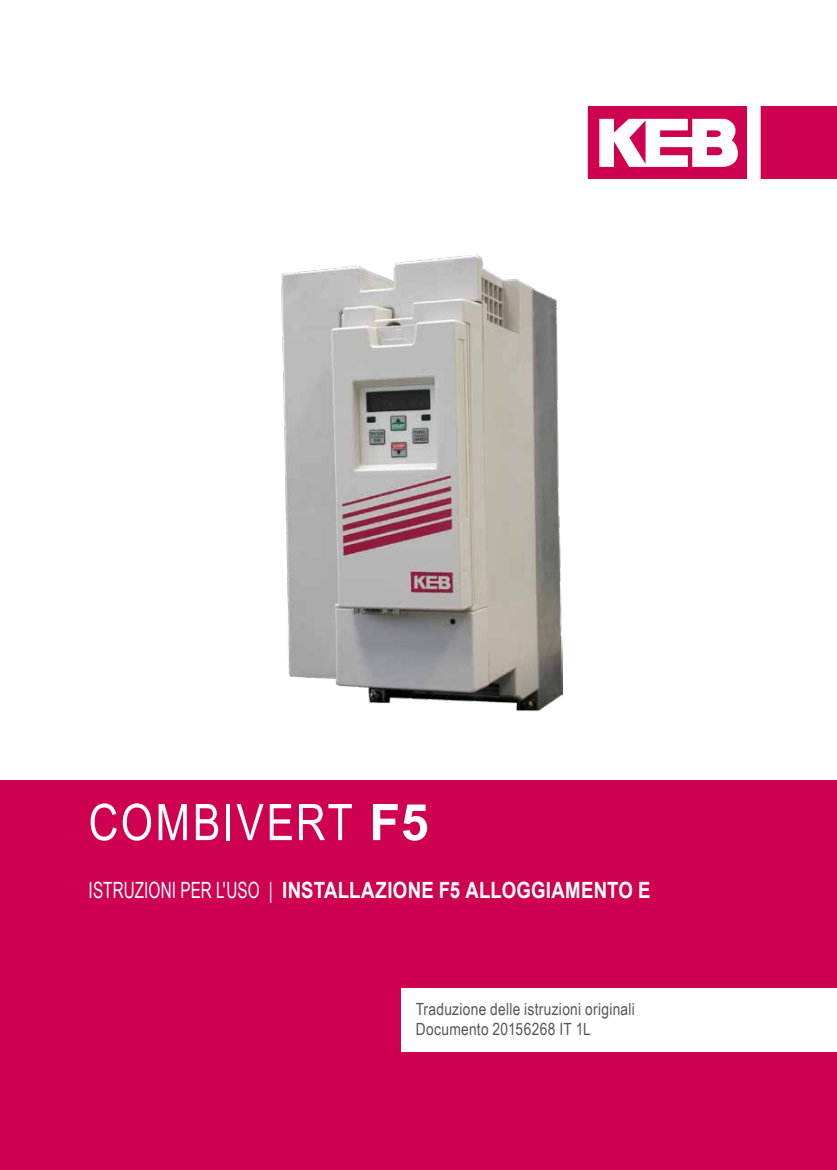
<style>
.page{position:relative;width:837px;height:1170px;background:#fff}
.page>*{position:absolute;margin:0;border:0;box-sizing:border-box;transform-origin:0 0}
.t1{font:50.5px "Arial Narrow";letter-spacing:.045em;color:#fff}
.t2{font:700 22.5px "Arial";letter-spacing:.015em;color:#fff;scale:.83 1}
.t3{font:16.75px/20.2px "Arial Narrow";letter-spacing:.015em;color:#565655}
.s1{font-family:"Arial";font-weight:700}
.s2{font-family:"Arial Narrow";font-weight:400}
</style>
<div class="page">
<div style="left:0;top:780px;width:836px;height:389px;background:#ce004f"></div>
<svg style="left:587px;top:106px;width:159px;height:72px"></svg>
<div style="left:760px;top:106px;width:76px;height:72px;background:#ce004f"></div>
<div style="left:760px;top:106px;width:76px;height:72px;border:1px solid #ce004f"></div>
<div style="left:401px;top:988px;width:435px;height:64px;background:#fff"></div>
<img style="left:281px;top:255px;width:281px;height:457px">
<h1 class="t1" style="left:89px;top:785px;width:341px">COMBIVERT <span class="s1">F5</span></h1>
<h2 class="t2" style="left:89px;top:874px;width:678px"><span class="s2">ISTRUZIONI PER L'USO |</span> INSTALLAZIONE F5 ALLOGGIAMENTO E</h2>
<p class="t3" style="left:416px;top:997px;width:220px">Traduzione delle istruzioni originali<br>Documento 20156268 IT 1L</p>
</div>
